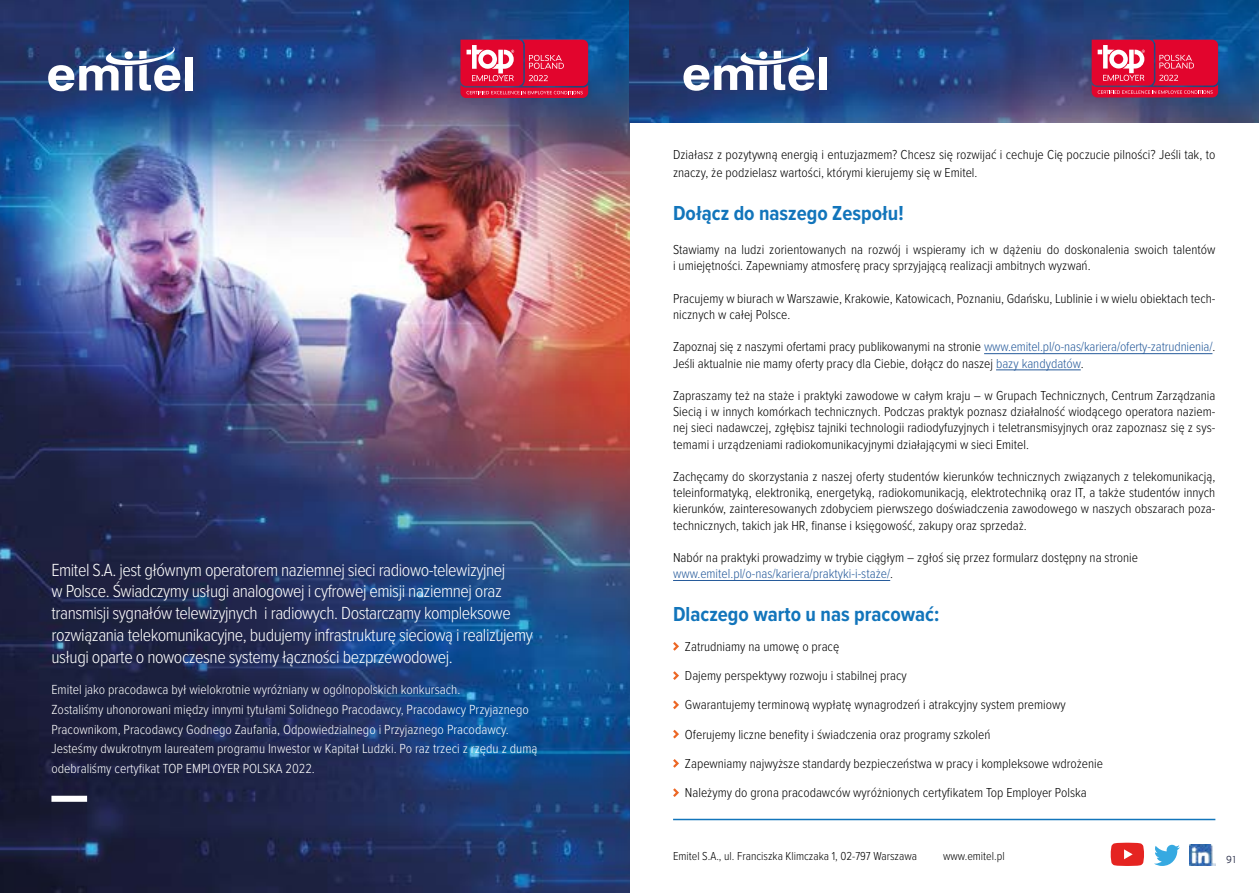
<style>
.page{position:relative;width:1259px;height:893px;background:#fff}
.page>*{position:absolute;margin:0;border:0;box-sizing:border-box;transform-origin:0 0}
.t1{font:700 21px "Proxima Nova Cond";color:#1275bb}
.t2{font:300 18.15px/21.8px "Proxima Nova Cond";letter-spacing:-.025em;color:#fff}
.t3{font:300 13.65px/19.6px "Proxima Nova Cond";color:#fff}
.t4{font:300 13.5px/16.2px "Proxima Nova Cond";color:#000}
.t5{font:300 12px "Proxima Nova Cond";color:#000}
.t6{font:300 10.5px "Adagio Sans";color:#1a1f3c}
.s1{color:#275b9b}
</style>
<div class="page">
<img style="left:0;top:0;width:629px;height:893px">
<div style="left:185px;top:57px;width:8px;height:33px;background:#fff"></div>
<svg style="left:48px;top:46px;width:132px;height:45px"></svg>
<div style="left:51px;top:796px;width:36px;height:6px;background:#fff"></div>
<svg style="left:460px;top:40px;width:128px;height:58px"></svg>
<img style="left:629px;top:0;width:630px;height:123px">
<div style="left:819px;top:57px;width:8px;height:33px;background:#fff"></div>
<svg style="left:683px;top:46px;width:131px;height:45px"></svg>
<svg style="left:1091px;top:40px;width:127px;height:57px"></svg>
<hr style="left:984px;top:353px;width:228px;height:1px;background:#275b9b">
<hr style="left:996px;top:370px;width:84px;height:1px;background:#275b9b">
<hr style="left:673px;top:580px;width:217px;height:1px;background:#275b9b">
<svg style="left:673px;top:642px;width:6px;height:9px"></svg>
<svg style="left:673px;top:671px;width:6px;height:9px"></svg>
<svg style="left:673px;top:700px;width:6px;height:10px"></svg>
<svg style="left:673px;top:729px;width:6px;height:10px"></svg>
<svg style="left:673px;top:759px;width:6px;height:9px"></svg>
<svg style="left:673px;top:788px;width:6px;height:9px"></svg>
<hr style="left:673px;top:819px;width:542px;height:1px;background:#1275bb">
<img style="left:1190px;top:844px;width:25px;height:22px">
<svg style="left:1154px;top:845px;width:26px;height:21px"></svg>
<svg style="left:1110px;top:843px;width:34px;height:23px"></svg>
<p class="t2" style="left:51px;top:558px;width:483px">Emitel S.A. jest głównym operatorem naziemnej sieci radiowo-telewizyjnej<br>w Polsce. Świadczymy usługi analogowej i cyfrowej emisji naziemnej oraz transmisji sygnałów telewizyjnych i radiowych. Dostarczamy kompleksowe rozwiązania telekomunikacyjne, budujemy infrastrukturę sieciową i realizujemy usługi oparte o nowoczesne systemy łączności bezprzewodowej.</p>
<p class="t3" style="left:51px;top:679px;width:487px">Emitel jako pracodawca był wielokrotnie wyróżniany w ogólnopolskich konkursach.<br>Zostaliśmy uhonorowani między innymi tytułami Solidnego Pracodawcy, Pracodawcy Przyjaznego Pracownikom, Pracodawcy Godnego Zaufania, Odpowiedzialnego i Przyjaznego Pracodawcy.<br>Jesteśmy dwukrotnym laureatem programu Inwestor w Kapitał Ludzki. Po raz trzeci z rzędu z dumą odebraliśmy certyfikat TOP EMPLOYER POLSKA 2022.</p>
<p class="t4" style="left:673px;top:145px;width:544px;line-height:18px">Działasz z pozytywną energią i entuzjazmem? Chcesz się rozwijać i cechuje Cię poczucie pilności? Jeśli tak, to znaczy, że podzielasz wartości, którymi kierujemy się w Emitel.</p>
<h1 class="t1" style="left:673px;top:198px;width:232px">Dołącz do naszego Zespołu!</h1>
<p class="t4" style="left:673px;top:241px;width:544px">Stawiamy na ludzi zorientowanych na rozwój i wspieramy ich w dążeniu do doskonalenia swoich talentów i umiejętności. Zapewniamy atmosferę pracy sprzyjającą realizacji ambitnych wyzwań.</p>
<p class="t4" style="left:673px;top:290px;width:544px">Pracujemy w biurach w Warszawie, Krakowie, Katowicach, Poznaniu, Gdańsku, Lublinie i w wielu obiektach tech&shy;nicznych w całej Polsce.</p>
<p class="t4" style="left:673px;top:338px;width:544px">Zapoznaj się z naszymi ofertami pracy publikowanymi na stronie <span class="s1">www.emitel.pl/o-nas/kariera/oferty-zatrudnienia/</span>.<br>Jeśli aktualnie nie mamy oferty pracy dla Ciebie, dołącz do naszej <span class="s1">bazy kandydatów</span>.</p>
<p class="t4" style="left:673px;top:387px;width:544px;text-align:justify">Zapraszamy też na staże i praktyki zawodowe w całym kraju – w Grupach Technicznych, Centrum Zarządzania Siecią i w innych komórkach technicznych. Podczas praktyk poznasz działalność wiodącego operatora naziem&shy;nej sieci nadawczej, zgłębisz tajniki technologii radiodyfuzyjnych i teletransmisyjnych oraz zapoznasz się z sys&shy;temami i urządzeniami radiokomunikacyjnymi działającymi w sieci Emitel.</p>
<p class="t4" style="left:673px;top:468px;width:544px;text-align:justify">Zachęcamy do skorzystania z naszej oferty studentów kierunków technicznych związanych z telekomunikacją, teleinformatyką, elektroniką, energetyką, radiokomunikacją, elektrotechniką oraz IT, a także studentów innych kierunków, zainteresowanych zdobyciem pierwszego doświadczenia zawodowego w naszych obszarach poza&shy;technicznych, takich jak HR, finanse i księgowość, zakupy oraz sprzedaż.</p>
<p class="t4" style="left:673px;top:549px;width:466px">Nabór na praktyki prowadzimy w trybie ciągłym – zgłoś się przez formularz dostępny na stronie <span class="s1">www.emitel.pl/o-nas/kariera/praktyki-i-staże/</span>.</p>
<h1 class="t1" style="left:673px;top:599px;width:268px">Dlaczego warto u nas pracować:</h1>
<p class="t4" style="left:685px;top:631px;width:420px;line-height:29.2px">Zatrudniamy na umowę o pracę<br>Dajemy perspektywy rozwoju i stabilnej pracy<br>Gwarantujemy terminową wypłatę wynagrodzeń i atrakcyjny system premiowy Oferujemy liczne benefity i świadczenia oraz programy szkoleń<br>Zapewniamy najwyższe standardy bezpieczeństwa w pracy i kompleksowe wdrożenie Należymy do grona pracodawców wyróżnionych certyfikatem Top Employer Polska</p>
<p class="t5" style="left:673px;top:847px;width:245px">Emitel S.A., ul. Franciszka Klimczaka 1, 02-797 Warszawa</p>
<p class="t5" style="left:943px;top:847px;width:63px">www.emitel.pl</p>
<p class="t6" style="left:1226px;top:853px;width:12px">91</p>
</div>
